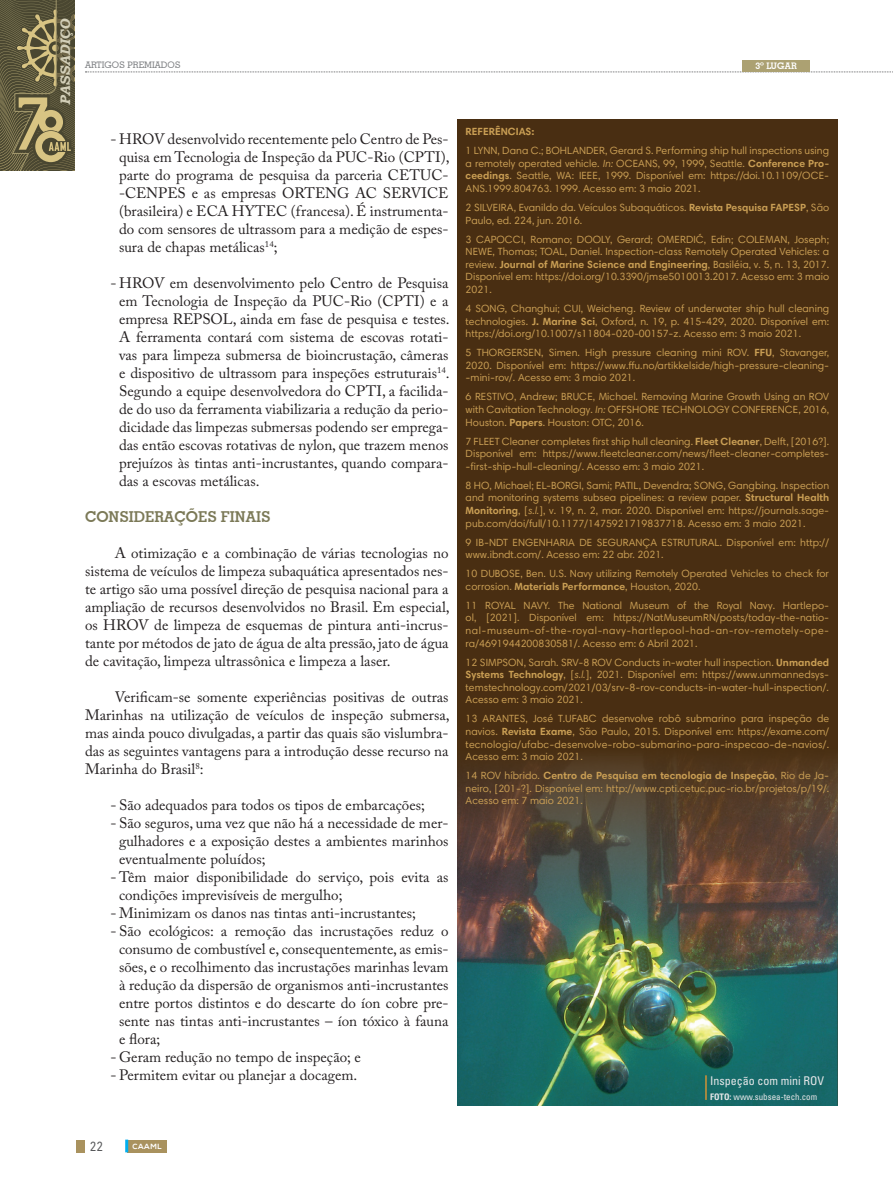
<style>
.page{position:relative;width:893px;height:1191px;background:#fff}
.page>*{position:absolute;margin:0;border:0;box-sizing:border-box;transform-origin:0 0}
.t1{font:15px/18px "Adobe Caslon Pro";color:#231f20;text-align:justify}
.t2{font:700 15px "Geometric Slab 703 BT";color:#7b7957}
.t3{font:italic 700 14.1px "Bookman Old Style";color:#d3cfb8}
.t4{font:condensed 13.5px "Harmonia Sans Pro Cyr";color:#57585a}
.t5{font:condensed 12px "Univers";color:#e6e7e9}
.t6{font:10.5px/12.6px "Harmonia Sans Pro Cyr";letter-spacing:.005em;color:#c99e54;text-align:justify}
.t7{font:700 10.5px "Harmonia Sans Pro Cyr";color:#c99e54}
.t8{font:condensed 9px "Univers";color:#e6e7e9}
.t9{font:500 9px "Geometric Slab 703 BT";color:#808285}
.t10{font:700 9px "Geometric Slab 703 BT";color:#fff}
.t11{font:700 7.5px "Nexa";letter-spacing:.08em;color:#fff}
.s1{font-style:italic}
.s2{font-weight:700}
</style>
<div class="page">
<svg style="left:0;top:0;width:74px;height:170px;background:#706947"></svg>
<svg style="left:85px;top:72px;width:808px;height:1px"></svg>
<div style="left:127px;top:1139px;width:40px;height:13px;background:#a9925e"></div>
<div style="left:77px;top:1139px;width:8px;height:13px;background:#a9925e"></div>
<svg style="left:125px;top:1139px;width:3px;height:13px"></svg>
<div style="left:457px;top:119px;width:381px;height:987px;background:#492e12"></div>
<img style="left:457px;top:757px;width:381px;height:349px">
<hr style="left:705px;top:1075px;width:2px;height:25px;background:#d09335">
<div style="left:742px;top:60px;width:68px;height:12px;background:#aca172"></div>
<h2 class="t3" style="left:55px;top:105px;width:88px;rotate:-90deg">PASSADIÇO</h2>
<p class="t9" style="left:85px;top:59px;width:97px">ARTIGOS PREMIADOS</p>
<p class="t1" style="left:119px;top:130px;width:332px;text-indent:-9px">- HROV desenvolvido recentemente pelo Centro de Pes&shy;quisa em Tecnologia de Inspeção da PUC-Rio (CPTI), parte do programa de pesquisa da parceria CETUC--CENPES e as empresas ORTENG AC SERVICE (brasileira) e ECA HYTEC (francesa). É instrumenta&shy;do com sensores de ultrassom para a medição de espes&shy;sura de chapas metálicas<sup>14</sup>;</p>
<p class="t1" style="left:119px;top:274px;width:332px;text-indent:-9px">- HROV em desenvolvimento pelo Centro de Pesquisa em Tecnologia de Inspeção da PUC-Rio (CPTI) e a empresa REPSOL, ainda em fase de pesquisa e testes.<br>A ferramenta contará com sistema de escovas rotati&shy;vas para limpeza submersa de bioincrustação, câmeras e dispositivo de ultrassom para inspeções estruturais<sup>14</sup>.<br>Segundo a equipe desenvolvedora do CPTI, a facilida&shy;de do uso da ferramenta viabilizaria a redução da perio&shy;dicidade das limpezas submersas podendo ser emprega&shy;das então escovas rotativas de nylon, que trazem menos prejuízos às tintas anti-incrustantes, quando compara&shy;das a escovas metálicas.</p>
<h1 class="t2" style="left:85px;top:508px;width:187px">CONSIDERAÇÕES FINAIS</h1>
<p class="t1" style="left:85px;top:544px;width:366px;text-indent:30px">A otimização e a combinação de várias tecnologias no sistema de veículos de limpeza subaquática apresentados nes&shy;te artigo são uma possível direção de pesquisa nacional para a ampliação de recursos desenvolvidos no Brasil. Em especial, os HROV de limpeza de esquemas de pintura anti-incrus&shy;tante por métodos de jato de água de alta pressão, jato de água de cavitação, limpeza ultrassônica e limpeza a laser.</p>
<p class="t1" style="left:85px;top:688px;width:366px;text-indent:30px">Verificam-se somente experiências positivas de outras Marinhas na utilização de veículos de inspeção submersa, mas ainda pouco divulgadas, a partir das quais são vislumbra&shy;das as seguintes vantagens para a introdução desse recurso na Marinha do Brasil<sup>8</sup>:</p>
<h1 class="t1" style="left:111px;top:796px;width:316px">- São adequados para todos os tipos de embarcações;</h1>
<h1 class="t1" style="left:119px;top:814px;width:331px;text-indent:-9px">- São seguros, uma vez que não há a necessidade de mer&shy;gulhadores e a exposição destes a ambientes marinhos eventualmente poluídos;</h1>
<h1 class="t1" style="left:119px;top:868px;width:331px;text-indent:-9px">- Têm maior disponibilidade do serviço, pois evita as condições imprevisíveis de mergulho;</h1>
<h1 class="t1" style="left:111px;top:904px;width:307px">- Minimizam os danos nas tintas anti-incrustantes;</h1>
<p class="t1" style="left:119px;top:922px;width:331px;text-indent:-9px">- São ecológicos: a remoção das incrustações reduz o consumo de combustível e, consequentemente, as emis&shy;sões, e o recolhimento das incrustações marinhas levam à redução da dispersão de organismos anti-incrustantes entre portos distintos e do descarte do íon cobre pre&shy;sente nas tintas anti-incrustantes – íon tóxico à fauna e flora;</p>
<h1 class="t1" style="left:111px;top:1048px;width:252px">- Geram redução no tempo de inspeção; e</h1>
<h1 class="t1" style="left:111px;top:1066px;width:248px">- Permitem evitar ou planejar a docagem.</h1>
<p class="t4" style="left:90px;top:1138px;width:15px">22</p>
<p class="t11" style="left:133px;top:1141px;width:31px">CAAML</p>
<p class="t10" style="left:755px;top:60px;width:43px">3º LUGAR</p>
<p class="t7" style="left:466px;top:125px;width:70px">REFERÊNCIAS:</p>
<p class="t6" style="left:466px;top:144px;width:365px">1 LYNN, Dana C.; BOHLANDER, Gerard S. Performing ship hull inspections using a remotely operated vehicle. <span class="s1">In:</span> OCEANS, 99, 1999, Seattle. <span class="s2">Conference Pro&shy;ceedings</span>. Seattle, WA: IEEE, 1999. Disponível em: https://doi.10.1109/OCE-ANS.1999.804763. 1999. Acesso em: 3 maio 2021.</p>
<p class="t6" style="left:466px;top:201px;width:365px">2 SILVEIRA, Evanildo da. Veículos Subaquáticos. <span class="s2">Revista Pesquisa FAPESP</span>, São<br>Paulo, ed. 224, jun. 2016.</p>
<p class="t6" style="left:466px;top:233px;width:365px">3 CAPOCCI, Romano; DOOLY, Gerard; OMERDIĆ, Edin; COLEMAN, Joseph; NEWE, Thomas; TOAL, Daniel. Inspection-class Remotely Operated Vehicles: a review. <span class="s2">Journal of Marine Science and Engineering</span>, Basiléia, v. 5, n. 13, 2017.<br>Disponível em: https://doi.org/10.3390/jmse5010013.2017. Acesso em: 3 maio 2021.</p>
<p class="t6" style="left:466px;top:302px;width:365px">4 SONG, Changhui; CUI, Weicheng. Review of underwater ship hull cleaning technologies. <span class="s2">J. Marine Sci</span>, Oxford, n. 19, p. 415-429, 2020. Disponível em: https://doi.org/10.1007/s11804-020-00157-z. Acesso em: 3 maio 2021.</p>
<p class="t6" style="left:466px;top:346px;width:365px">5 THORGERSEN, Simen. High pressure cleaning mini ROV. <span class="s2">FFU</span>, Stavanger, 2020. Disponível em: https://www.ffu.no/artikkelside/high-pressure-cleaning--mini-rov/. Acesso em: 3 maio 2021.</p>
<p class="t6" style="left:466px;top:390px;width:365px">6 RESTIVO, Andrew; BRUCE, Michael. Removing Marine Growth Using an ROV with Cavitation Technology. <span class="s1">In:</span> OFFSHORE TECHNOLOGY CONFERENCE, 2016, Houston. <span class="s2">Papers</span>. Houston: OTC, 2016.</p>
<p class="t6" style="left:466px;top:434px;width:365px">7 FLEET Cleaner completes first ship hull cleaning. <span class="s2">Fleet Cleaner</span>, Delft, [2016?].<br>Disponível em: https://www.fleetcleaner.com/news/fleet-cleaner-completes--first-ship-hull-cleaning/. Acesso em: 3 maio 2021.</p>
<p class="t6" style="left:466px;top:479px;width:365px">8 HO, Michael; EL-BORGI, Sami; PATIL, Devendra; SONG, Gangbing. Inspection and monitoring systems subsea pipelines: a review paper. <span class="s2">Structural Health Monitoring</span>, [<span class="s1">s.l.</span>], v. 19, n. 2, mar. 2020. Disponível em: https://journals.sage&shy;pub.com/doi/full/10.1177/1475921719837718. Acesso em: 3 maio 2021.</p>
<p class="t6" style="left:466px;top:535px;width:365px">9 IB-NDT ENGENHARIA DE SEGURANÇA ESTRUTURAL. Disponível em: http:// www.ibndt.com/. Acesso em: 22 abr. 2021.</p>
<p class="t6" style="left:466px;top:567px;width:365px">10 DUBOSE, Ben. U.S. Navy utilizing Remotely Operated Vehicles to check for corrosion. <span class="s2">Materials Performance</span>, Houston, 2020.</p>
<p class="t6" style="left:466px;top:599px;width:365px">11 ROYAL NAVY. The National Museum of the Royal Navy. Hartlepo&shy;ol, [2021]. Disponível em: https://NatMuseumRN/posts/today-the-natio&shy;nal-museum-of-the-royal-navy-hartlepool-had-an-rov-remotely-ope&shy;ra/4691944200830581/. Acesso em: 6 Abril 2021.</p>
<p class="t6" style="left:466px;top:655px;width:365px">12 SIMPSON, Sarah. SRV-8 ROV Conducts in-water hull inspection. <span class="s2">Unmanded Systems Technology</span>, [<span class="s1">s.l.</span>], 2021. Disponível em: https://www.unmannedsys&shy;temstechnology.com/2021/03/srv-8-rov-conducts-in-water-hull-inspection/.<br>Acesso em: 3 maio 2021.</p>
<p class="t6" style="left:466px;top:712px;width:365px">13 ARANTES, José T.UFABC desenvolve robô submarino para inspeção de navios. <span class="s2">Revista Exame</span>, São Paulo, 2015. Disponível em: https://exame.com/ tecnologia/ufabc-desenvolve-robo-submarino-para-inspecao-de-navios/.<br>Acesso em: 3 maio 2021.</p>
<p class="t6" style="left:466px;top:769px;width:365px">14 ROV híbrido. <span class="s2">Centro de Pesquisa em tecnologia de Inspeção</span>, Rio de Ja&shy;neiro, [201-?]. Disponível em: http://www.cpti.cetuc.puc-rio.br/projetos/p/19/.<br>Acesso em: 7 maio 2021.</p>
<p class="t5" style="left:710px;top:1073px;width:115px">Inspeção com mini ROV</p>
<p class="t8" style="left:710px;top:1091px;width:109px"><span class="s2">FOTO:</span> www.subsea-tech.com</p>
</div>
